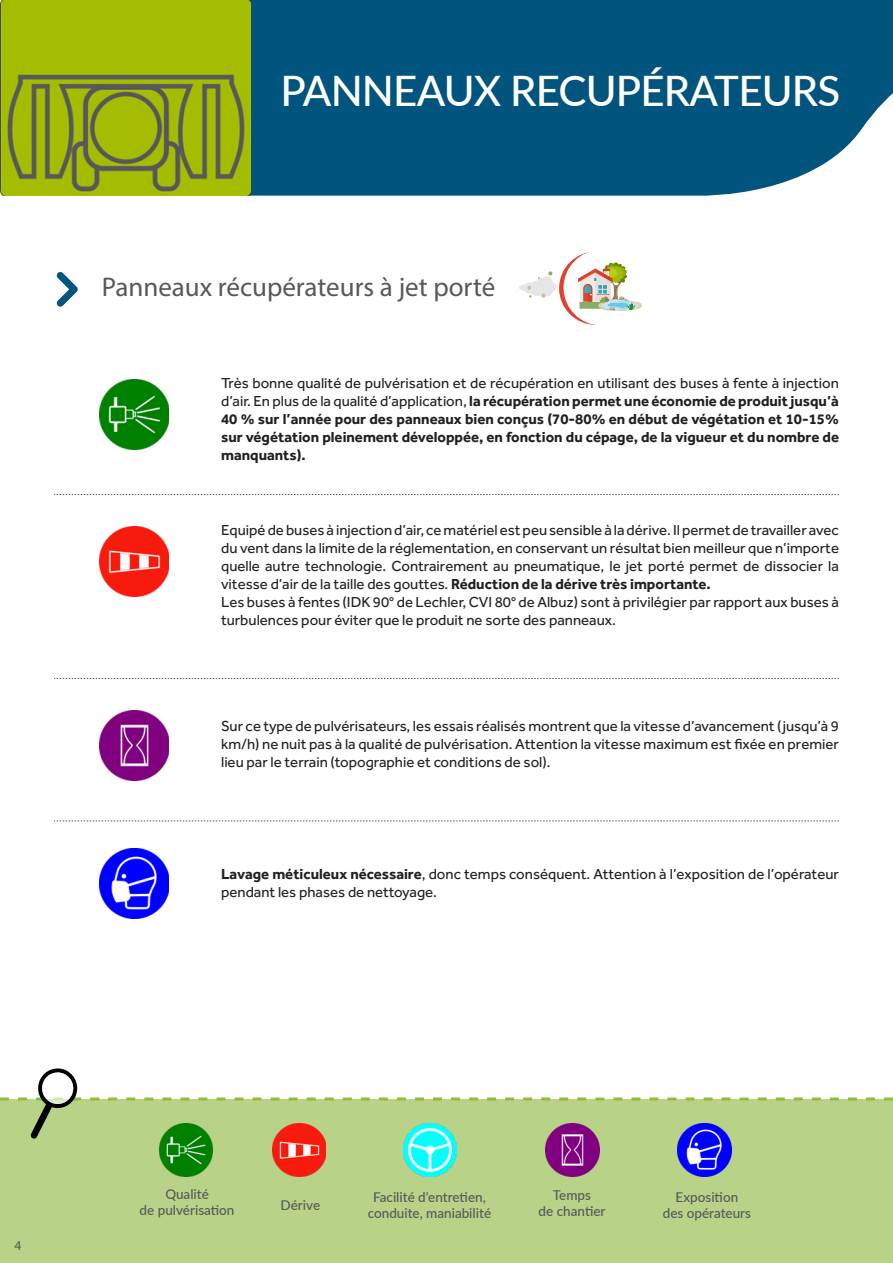
<style>
.page{position:relative;width:893px;height:1263px;background:#fff}
.page>*{position:absolute;margin:0;border:0;box-sizing:border-box;transform-origin:0 0}
.t1{font:500 42px "Lato";letter-spacing:-.02em;color:#fff}
.t2{font:27px "Myriad Pro";color:#57585a}
.t3{font:15px/18px "Effra";color:#231f20;text-align:justify}
.t4{font:700 15px/18px "Effra";color:#231f20;text-align:justify}
.t5{font:500 13.5px "Lato";color:#57585a}
.t6{font:13.5px "Myriad Pro";color:#57585a}
.s1{font-weight:400}
.s2{font-weight:700}
</style>
<div class="page">
<div style="left:0;top:1099px;width:893px;height:164px;background:#b8d387"></div>
<div style="left:251px;top:0;width:642px;height:196px;background:#00547e"></div>
<svg style="left:56px;top:272px;width:22px;height:35px"></svg>
<svg style="left:54px;top:494px;width:785px;height:1px"></svg>
<svg style="left:54px;top:678px;width:785px;height:1px"></svg>
<svg style="left:54px;top:821px;width:785px;height:1px"></svg>
<img style="left:0;top:0;width:251px;height:196px">
<img style="left:99px;top:380px;width:70px;height:69px">
<img style="left:159px;top:1139px;width:54px;height:37px">
<img style="left:272px;top:1139px;width:54px;height:37px">
<img style="left:403px;top:1139px;width:54px;height:37px">
<img style="left:546px;top:1139px;width:53px;height:37px">
<img style="left:678px;top:1139px;width:53px;height:37px">
<svg style="left:0;top:1068px;width:893px;height:71px"></svg>
<svg style="left:42px;top:1072px;width:31px;height:32px"></svg>
<img style="left:99px;top:527px;width:70px;height:69px">
<img style="left:99px;top:710px;width:70px;height:70px">
<img style="left:99px;top:849px;width:70px;height:69px">
<div style="left:541px;top:285px;width:12px;height:11px;background:#e6e6e6;border-radius:50%"></div>
<div style="left:541px;top:276px;width:12px;height:12px;background:#e6e6e6;border-radius:50%"></div>
<div style="left:529px;top:281px;width:16px;height:15px;background:#e6e6e6;border-radius:50%"></div>
<div style="left:548px;top:282px;width:9px;height:9px;background:#e6e6e6;border-radius:50%"></div>
<div style="left:538px;top:278px;width:7px;height:7px;background:#e6e6e6;border-radius:50%"></div>
<div style="left:524px;top:283px;width:11px;height:10px;background:#e6e6e6;border-radius:50%"></div>
<div style="left:521px;top:284px;width:6px;height:7px;background:#e6e6e6;border-radius:50%"></div>
<div style="left:559px;top:252px;width:73px;height:73px;border:8px solid #e0422e;border-radius:50%"></div>
<div style="left:564px;top:250px;width:75px;height:75px;background:#fff;border-radius:50%"></div>
<svg style="left:578px;top:262px;width:64px;height:49px"></svg>
<svg style="left:548px;top:271px;width:4px;height:4px"></svg>
<svg style="left:519px;top:286px;width:12px;height:11px"></svg>
<svg style="left:541px;top:293px;width:4px;height:5px"></svg>
<p class="t1" style="left:280px;top:61px;width:561px">PANNEAUX RECUPÉRATEURS</p>
<p class="t2" style="left:102px;top:271px;width:395px">Panneaux récupérateurs à jet porté</p>
<p class="t4" style="left:221px;top:374px;width:619px"><span class="s1">Très bonne qualité de pulvérisation et de récupération en utilisant des buses à fente à injection d’air. En plus de la qualité d’application,</span> la récupération permet une économie de produit jusqu’à 40 % sur l’année pour des panneaux bien conçus (70-80% en début de végétation et 10-15% sur végétation pleinement développée, en fonction du cépage, de la vigueur et du nombre de manquants).</p>
<p class="t3" style="left:221px;top:521px;width:619px">Equipé de buses à injection d’air, ce matériel est peu sensible à la dérive. Il permet de travailler avec du vent dans la limite de la réglementation, en conservant un résultat bien meilleur que n’importe quelle autre technologie. Contrairement au pneumatique, le jet porté permet de dissocier la vitesse d’air de la taille des gouttes. <span class="s2">Réduction de la dérive très importante.</span></p>
<p class="t3" style="left:221px;top:593px;width:619px">Les buses à fentes (IDK 90° de Lechler, CVI 80° de Albuz) sont à privilégier par rapport aux buses à turbulences pour éviter que le produit ne sorte des panneaux.</p>
<p class="t3" style="left:221px;top:717px;width:619px">Sur ce type de pulvérisateurs, les essais réalisés montrent que la vitesse d’avancement (jusqu’à 9 km/h) ne nuit pas à la qualité de pulvérisation. Attention la vitesse maximum est fixée en premier lieu par le terrain (topographie et conditions de sol).</p>
<p class="t3" style="left:221px;top:864px;width:619px"><span class="s2">Lavage méticuleux nécessaire</span>, donc temps conséquent. Attention à l’exposition de l’opérateur pendant les phases de nettoyage.</p>
<p class="t6" style="left:15px;top:1237px;width:8px">4</p>
<p class="t5" style="left:165px;top:1184px;width:45px">Qualité</p>
<p class="t5" style="left:140px;top:1200px;width:96px">de pulvérisation</p>
<p class="t5" style="left:281px;top:1196px;width:41px">Dérive</p>
<p class="t5" style="left:373px;top:1187px;width:114px">Facilité d’entretien,</p>
<p class="t5" style="left:368px;top:1204px;width:125px">conduite, maniabilité</p>
<p class="t5" style="left:553px;top:1185px;width:40px">Temps</p>
<p class="t5" style="left:539px;top:1201px;width:68px">de chantier</p>
<p class="t5" style="left:676px;top:1187px;width:64px">Exposition</p>
<p class="t5" style="left:663px;top:1203px;width:90px">des opérateurs</p>
</div>
